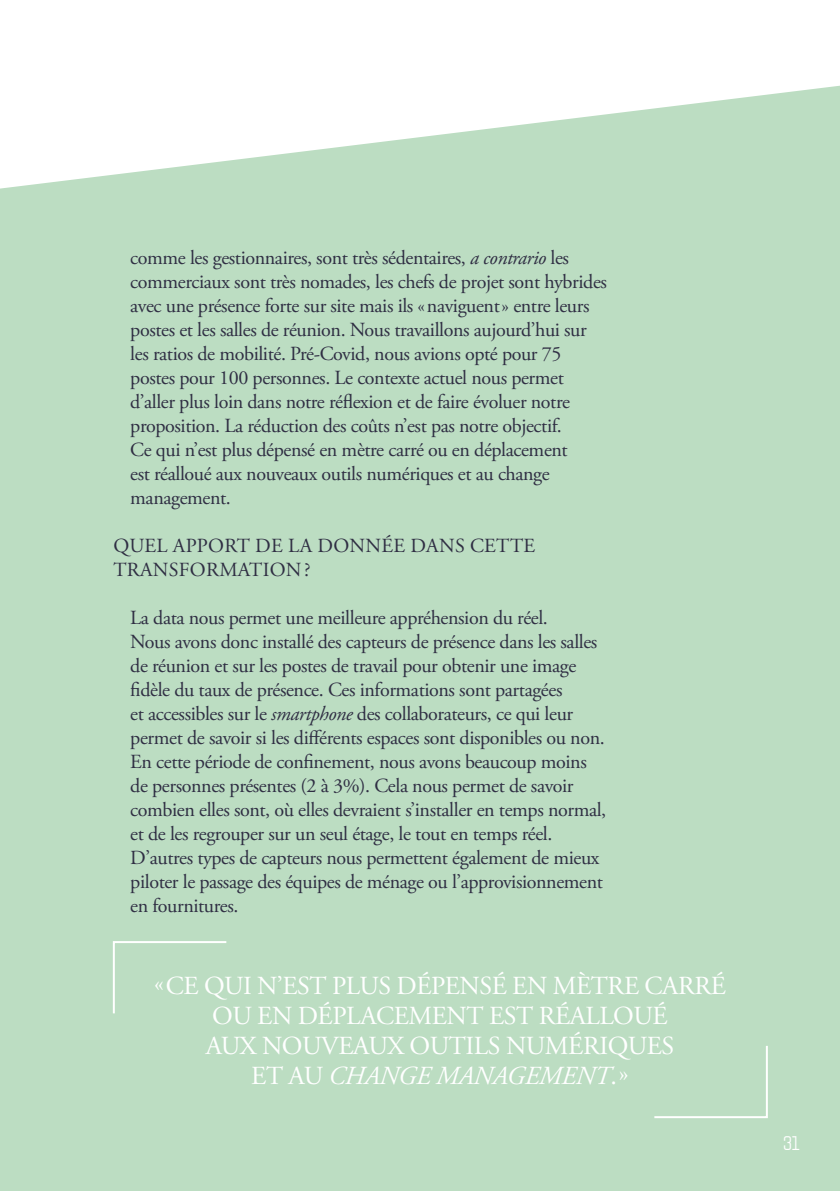
<style>
.page{position:relative;width:840px;height:1191px;background:#fff}
.page>*{position:absolute;margin:0;border:0;box-sizing:border-box;transform-origin:0 0}
.t1{font:26px/30px "Adobe Garamond Pro";letter-spacing:-.015em;color:#fff;text-align:center}
.t2{font:20px/24px "Adobe Garamond Pro";letter-spacing:-.02em;color:#2f2e43}
.t3{font:20px/24px "Adobe Garamond Pro";letter-spacing:.015em;color:#2f2e43}
.t4{font:16px "Nikoleta";color:#fff}
.s1{font-style:italic}
</style>
<div class="page">
<div style="left:0;top:86px;width:839px;height:1105px;background:#bcddc2"></div>
<div style="left:112px;top:940px;width:116px;height:75px;background:#bcddc2"></div>
<div style="left:652px;top:1043px;width:116px;height:76px;background:#bcddc2"></div>
<p class="t2" style="left:130px;top:246px;width:478px">comme les gestionnaires, sont très sédentaires, <span class="s1">a contrario</span> les commerciaux sont très nomades, les chefs de projet sont hybrides avec une présence forte sur site mais ils «naviguent» entre leurs postes et les salles de réunion. Nous travaillons aujourd’hui sur les ratios de mobilité. Pré-Covid, nous avions opté pour 75 postes pour 100 personnes. Le contexte actuel nous permet d’aller plus loin dans notre réflexion et de faire évoluer notre proposition. La réduction des coûts n’est pas notre objectif.<br>Ce qui n’est plus dépensé en mètre carré ou en déplacement<br>est réalloué aux nouveaux outils numériques et au change management.</p>
<p class="t3" style="left:113px;top:534px;width:423px">QUEL APPORT DE LA DONNÉE DANS CETTE<br>TRANSFORMATION?</p>
<p class="t2" style="left:130px;top:606px;width:477px">La data nous permet une meilleure appréhension du réel.<br>Nous avons donc installé des capteurs de présence dans les salles de réunion et sur les postes de travail pour obtenir une image fidèle du taux de présence. Ces informations sont partagées<br>et accessibles sur le <span class="s1">smartphone</span> des collaborateurs, ce qui leur permet de savoir si les différents espaces sont disponibles ou non.<br>En cette période de confinement, nous avons beaucoup moins de personnes présentes (2 à 3%). Cela nous permet de savoir combien elles sont, où elles devraient s’installer en temps normal, et de les regrouper sur un seul étage, le tout en temps réel.<br>D’autres types de capteurs nous permettent également de mieux piloter le passage des équipes de ménage ou l’approvisionnement en fournitures.</p>
<h1 class="t1" style="left:154px;top:971px;width:573px">«CE QUI N’EST PLUS DÉPENSÉ EN MÈTRE CARRÉ<br>OU EN DÉPLACEMENT EST RÉALLOUÉ<br>AUX NOUVEAUX OUTILS NUMÉRIQUES<br>ET AU <span class="s1">CHANGE MANAGEMENT</span>.»</h1>
<p class="t4" style="left:783px;top:1130px;width:18px">31</p>
</div>
